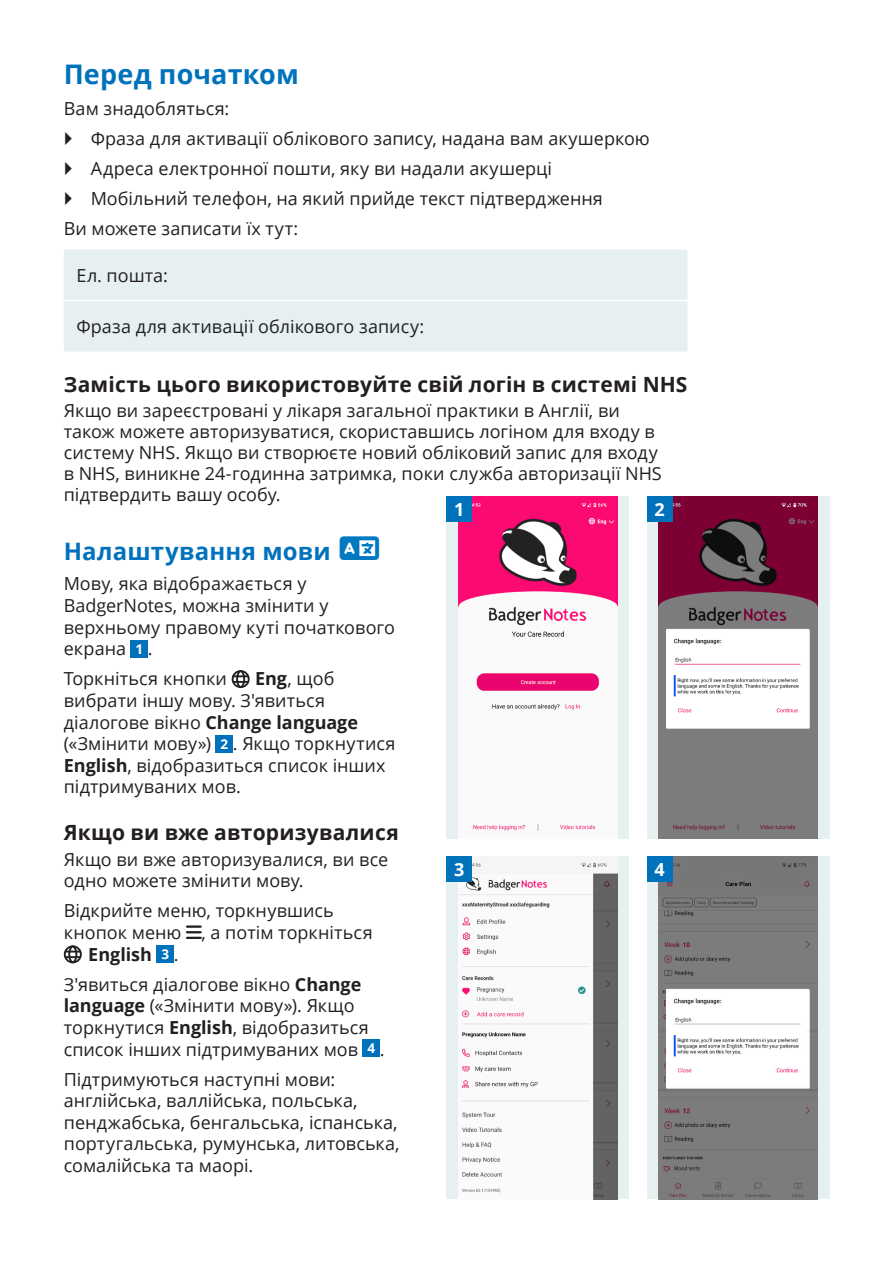
<style>
.page{position:relative;width:893px;height:1263px;background:#fff}
.page>*{position:absolute;margin:0;border:0;box-sizing:border-box;transform-origin:0 0}
.t1{font:700 27px "Open Sans";letter-spacing:.005em;color:#0072bc}
.t2{font:700 24px "Open Sans";letter-spacing:.01em;color:#0072bc}
.t3{font:700 21px "Open Sans";letter-spacing:.01em;color:#231f20}
.t4{font:18px/21.6px "Open Sans";color:#231f20}
.t5{font:700 18px "Open Sans";color:#231f20}
.t6{font:700 18px "Open Sans";color:#fff}
.s1{font-weight:700;font-size:13.5px;color:#fff}
.s2{font-weight:700}
.s3{font-size:13.5px;color:#fff}
.s4{font-weight:400}
</style>
<div class="page">
<div style="left:64px;top:249px;width:623px;height:103px;background:#e7f0f1"></div>
<hr style="left:64px;top:300px;width:623px;height:1px;background:#fff">
<div style="left:131px;top:640px;width:17px;height:17px;background:#0072bc"></div>
<svg style="left:232px;top:670px;width:18px;height:18px"></svg>
<div style="left:216px;top:735px;width:17px;height:17px;background:#0072bc"></div>
<svg style="left:64px;top:945px;width:18px;height:18px"></svg>
<div style="left:157px;top:946px;width:17px;height:17px;background:#0072bc"></div>
<div style="left:363px;top:1039px;width:17px;height:18px;background:#0072bc"></div>
<div style="left:647px;top:496px;width:182px;height:343px;background:#e7f0f1"></div>
<img style="left:659px;top:496px;width:158px;height:343px">
<div style="left:446px;top:496px;width:183px;height:343px;background:#e7f0f1"></div>
<img style="left:458px;top:496px;width:159px;height:343px">
<div style="left:446px;top:857px;width:183px;height:342px;background:#e7f0f1"></div>
<img style="left:458px;top:857px;width:159px;height:342px">
<div style="left:647px;top:857px;width:182px;height:342px;background:#e7f0f1"></div>
<img style="left:659px;top:857px;width:158px;height:342px">
<div style="left:446px;top:496px;width:26px;height:26px;background:#0072bc"></div>
<div style="left:647px;top:496px;width:25px;height:26px;background:#0072bc"></div>
<div style="left:446px;top:857px;width:26px;height:25px;background:#0072bc"></div>
<div style="left:647px;top:857px;width:25px;height:25px;background:#0072bc"></div>
<p class="t1" style="left:64px;top:56px;width:237px">Перед початком</p>
<p class="t4" style="left:64px;top:97px;width:167px">Вам знадобляться:</p>
<p class="t4" style="left:91px;top:127px;width:560px">Фраза для активації облікового запису, надана вам акушеркою</p>
<p class="t4" style="left:91px;top:157px;width:463px">Адреса електронної пошти, яку ви надали акушерці</p>
<p class="t4" style="left:91px;top:187px;width:514px">Мобільний телефон, на який прийде текст підтвердження</p>
<p class="t4" style="left:64px;top:217px;width:236px">Ви можете записати їх тут:</p>
<p class="t4" style="left:77px;top:264px;width:93px">Ел. пошта:</p>
<p class="t4" style="left:77px;top:315px;width:349px">Фраза для активації облікового запису:</p>
<p class="t3" style="left:64px;top:370px;width:625px">Замість цього використовуйте свій логін в системі NHS</p>
<p class="t4" style="left:64px;top:400px;width:600px;line-height:21px">Якщо ви зареєстровані у лікаря загальної практики в Англії, ви також можете авторизуватися, скориставшись логіном для входу в систему NHS. Якщо ви створюєте новий обліковий запис для входу в NHS, виникне 24-годинна затримка, поки служба авторизації NHS підтвердить вашу особу.</p>
<p class="t2" style="left:64px;top:535px;width:268px">Налаштування мови</p>
<p class="t4" style="left:64px;top:573px;width:333px">Мову, яка відображається у<br>BadgerNotes, можна змінити у верхньому правому куті початкового екрана <span class="s1">1</span> .</p>
<p class="t4" style="left:64px;top:668px;width:165px">Торкніться кнопки</p>
<p class="t6" style="left:454px;top:496px;width:12px">1</p>
<p class="t6" style="left:654px;top:496px;width:12px">2</p>
<p class="t4" style="left:64px;top:668px;width:333px;text-indent:191px"><span class="s2">Eng</span>, щоб вибрати іншу мову. З'явиться діалогове вікно <span class="s2">Change language </span>(«Змінити мову») <span class="s1">2</span> . Якщо торкнутися<br><span class="s2">English</span>, відобразиться список інших підтримуваних мов.</p>
<p class="t3" style="left:64px;top:817px;width:337px">Якщо ви вже авторизувалися</p>
<p class="t4" style="left:64px;top:848px;width:326px">Якщо ви вже авторизувалися, ви все одно можете змінити мову.</p>
<p class="t4" style="left:64px;top:900px;width:272px">Відкрийте меню, торкнувшись</p>
<p class="t4" style="left:64px;top:921px;width:310px">кнопок меню , а потім торкніться</p>
<p class="t5" style="left:88px;top:941px;width:92px">English <span class="s3">3</span> <span class="s4">.</span></p>
<p class="t4" style="left:64px;top:973px;width:322px">З'явиться діалогове вікно <span class="s2">Change language</span> («Змінити мову»). Якщо торкнутися <span class="s2">English</span>, відобразиться список інших підтримуваних мов <span class="s1">4</span> .</p>
<p class="t4" style="left:64px;top:1068px;width:337px">Підтримуються наступні мови: англійська, валлійська, польська, пенджабська, бенгальська, іспанська, португальська, румунська, литовська, сомалійська та маорі.</p>
<p class="t6" style="left:454px;top:857px;width:12px">3</p>
<p class="t6" style="left:654px;top:857px;width:12px">4</p>
</div>
